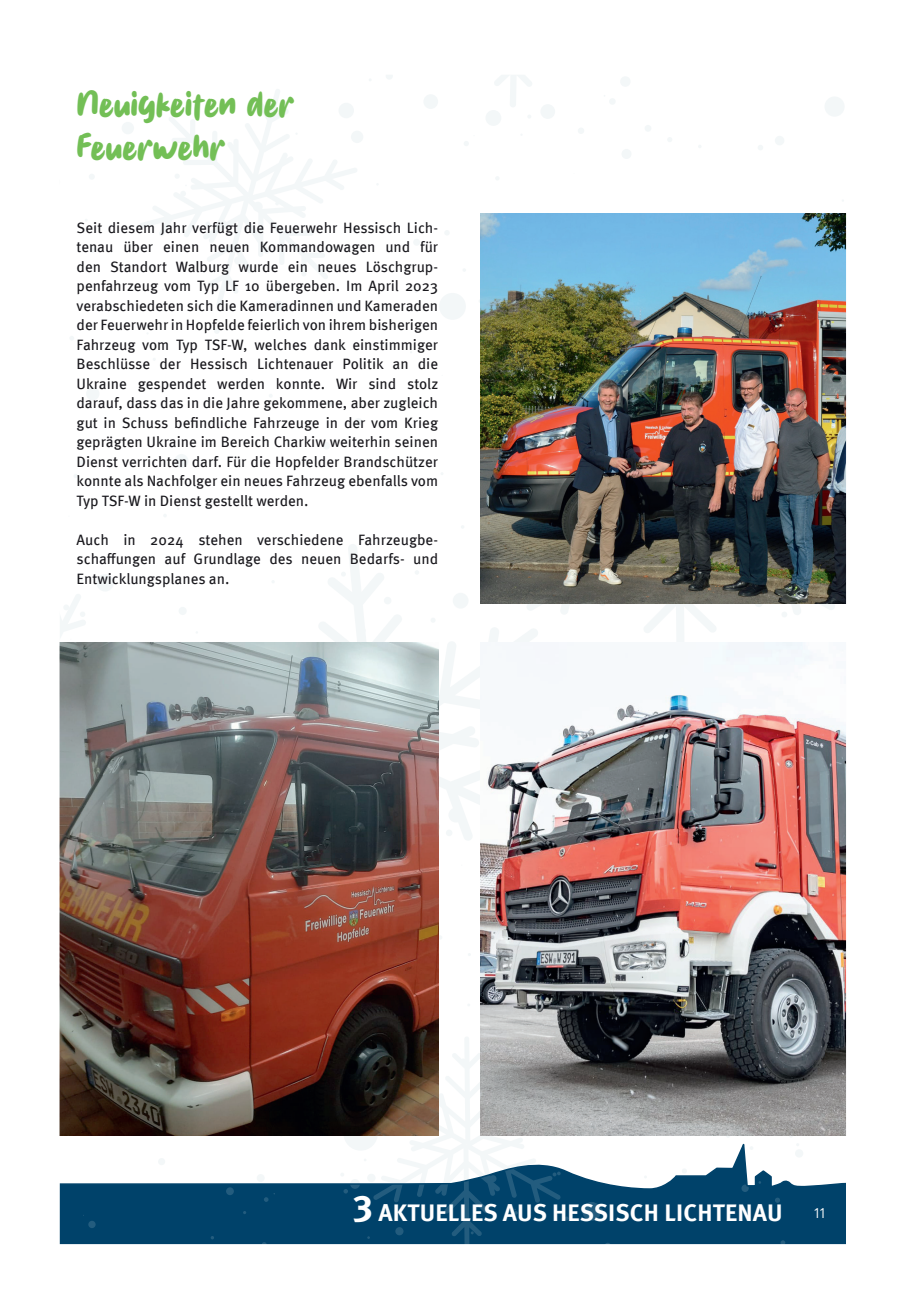
<style>
.page{position:relative;width:906px;height:1289px;background:#fff}
.page>*{position:absolute;margin:0;border:0;box-sizing:border-box;transform-origin:0 0}
.t1{font:36px/43.2px "Bowling";color:#73bf56}
.t2{font:700 24px "Meta Pro";letter-spacing:.01em;color:#fff}
.t3{font:15px/19.5px "Meta Pro";color:#1a191e;text-align:justify}
.t4{font:condensed 15px "Meta Pro";color:#fff}
.s1{font-size:37.5px}
</style>
<div class="page">
<img style="left:59px;top:75px;width:788px;height:1170px">
<h1 class="t1" style="left:77px;top:85px;width:219px">Neuigkeiten der<br>Feuerwehr</h1>
<p class="t3" style="left:77px;top:217px;width:363px">Seit diesem Jahr verfügt die Feuerwehr Hessisch Lich&shy;tenau über einen neuen Kommandowagen und für den Standort Walburg wurde ein neues Löschgrup&shy;penfahrzeug vom Typ LF 10 übergeben. Im April 2023 verabschiedeten sich die Kameradinnen und Kameraden der Feuerwehr in Hopfelde feierlich von ihrem bisherigen Fahrzeug vom Typ TSF-W, welches dank einstimmiger Beschlüsse der Hessisch Lichtenauer Politik an die Ukraine gespendet werden konnte. Wir sind stolz darauf, dass das in die Jahre gekommene, aber zugleich gut in Schuss befindliche Fahrzeuge in der vom Krieg geprägten Ukraine im Bereich Charkiw weiterhin seinen Dienst verrichten darf. Für die Hopfelder Brandschützer konnte als Nachfolger ein neues Fahrzeug ebenfalls vom Typ TSF-W in Dienst gestellt werden.</p>
<p class="t3" style="left:77px;top:529px;width:363px">Auch in 2024 stehen verschiedene Fahrzeugbe&shy;schaffungen auf Grundlage des neuen Bedarfs- und Entwicklungsplanes an.</p>
<h2 class="t2" style="left:353px;top:1193px;width:431px"><span class="s1">3</span> AKTUELLES AUS HESSISCH LICHTENAU</h2>
<p class="t4" style="left:814px;top:1201px;width:13px">11</p>
</div>
